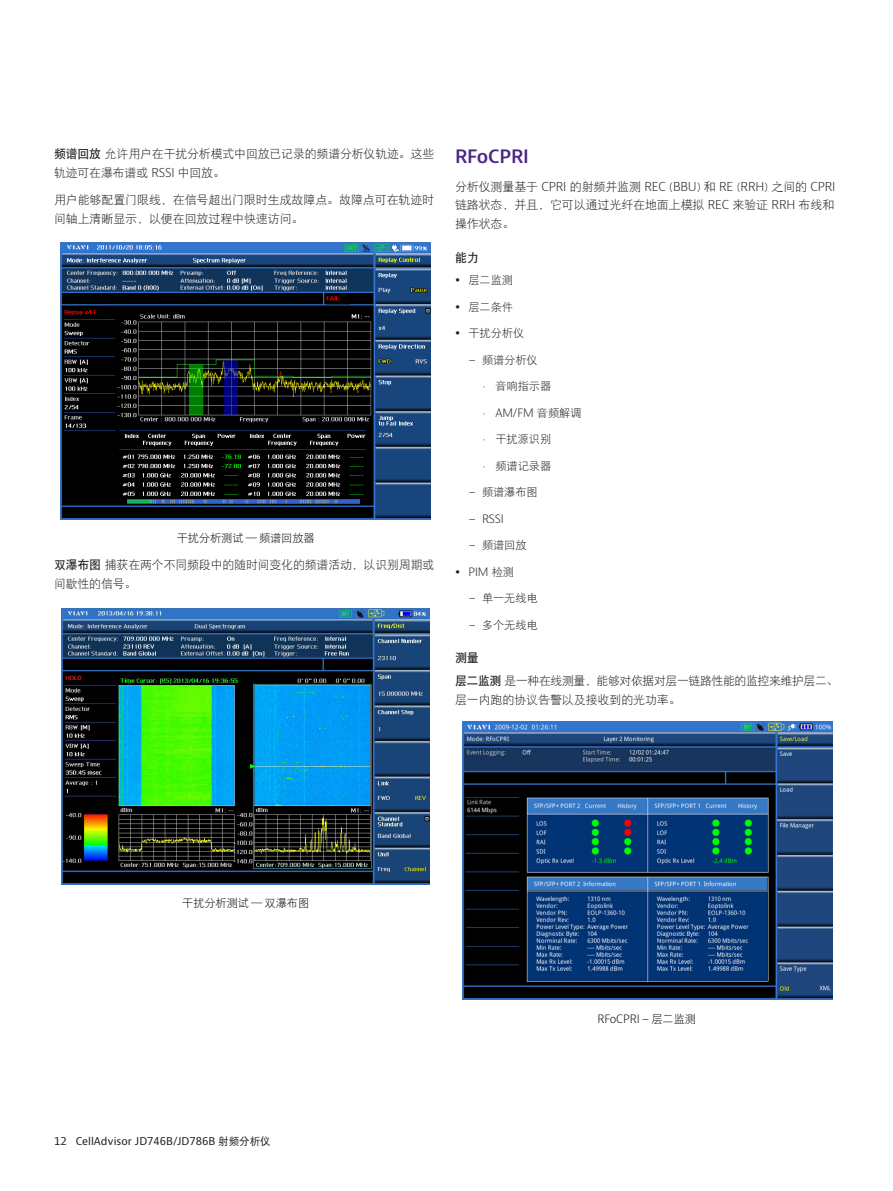
<style>
.page{position:relative;width:893px;height:1191px;background:#fff}
.page>*{position:absolute;margin:0;border:0;box-sizing:border-box;transform-origin:0 0}
.Header_12_16{font:600 18px "Bernino Sans";letter-spacing:-.01em;color:#4a2785}
.Body_text_8_12_5{font:12px/18.8px "DFP Hei W3";letter-spacing:-.01em;color:#231f20}
.Body_text_8_12_5-2{font:12px/18.8px "DFP Hei W3";letter-spacing:-.03em;color:#231f20}
.Subhead_1{font:12px "DFP Hei W7";color:#231f20}
.t1{font:11.25px "DFP Hei W3";letter-spacing:-.01em;color:#231f20}
.t2{font:11.25px "DFP Hei W3";letter-spacing:-.01em;color:#110a0c}
.t3{font:300 11.25px "Bernino Sans";letter-spacing:-.01em;color:#231f20}
.t4{font:300 11.25px "Bernino Sans";letter-spacing:-.01em;color:#110a0c}
.t5{font:10.5px "Bernino Sans";color:#231f20}
.s1{font-family:"DFP Hei W7"}
.s2{font-family:"Bernino Sans";font-weight:300}
.s3{font-family:"DFP Hei W3";font-weight:400}
.s4{font-family:"DFP Hei W5"}
</style>
<div class="page">
<img style="left:61px;top:242px;width:370px;height:278px">
<img style="left:62px;top:608px;width:368px;height:276px">
<img style="left:462px;top:722px;width:370px;height:277px">
<p class="Body_text_8_12_5" style="left:54px;top:144px;width:382px"><span class="s1">频谱回放</span> 允许用户在干扰分析模式中回放已记录的频谱分析仪轨迹。这些轨迹可在瀑布谱或 <span class="s2">RSSI</span> 中回放。</p>
<p class="Body_text_8_12_5" style="left:54px;top:190px;width:382px">用户能够配置门限线，在信号超出门限时生成故障点。故障点可在轨迹时间轴上清晰显示，以便在回放过程中快速访问。</p>
<p class="t2" style="left:177px;top:532px;width:140px">干扰分析测试 — 频谱回放器</p>
<p class="Body_text_8_12_5" style="left:54px;top:555px;width:382px"><span class="s1">双瀑布图</span> 捕获在两个不同频段中的随时间变化的频谱活动，以识别周期或间歇性的信号。</p>
<p class="Header_12_16" style="left:455px;top:145px;width:75px">RFoCPRI</p>
<p class="Body_text_8_12_5" style="left:455px;top:177px;width:382px;text-align:justify">分析仪测量基于 <span class="s2">CPRI</span> 的射频并监测 <span class="s2">REC</span> (<span class="s2">BBU</span>) 和 <span class="s2">RE</span> (<span class="s2">RRH</span>) 之间的 <span class="s2">CPRI</span>链路状态，并且，它可以通过光纤在地面上模拟 <span class="s2">REC</span> 来验证 <span class="s2">RRH</span> 布线和操作状态。</p>
<p class="Subhead_1" style="left:455px;top:251px;width:25px">能力</p>
<p class="t1" style="left:468px;top:274px;width:46px">层二监测</p>
<p class="t1" style="left:468px;top:301px;width:46px">层二条件</p>
<p class="t1" style="left:468px;top:327px;width:57px">干扰分析仪</p>
<p class="t1" style="left:468px;top:354px;width:71px"><span class="s2">–</span> 频谱分析仪</p>
<p class="t1" style="left:483px;top:380px;width:69px"><span class="s2">·</span> 音响指示器</p>
<p class="t3" style="left:483px;top:405px;width:100px">· AM/FM <span class="s3">音频解调</span></p>
<p class="t1" style="left:483px;top:433px;width:69px"><span class="s2">·</span> 干扰源识别</p>
<p class="t1" style="left:483px;top:460px;width:69px"><span class="s2">·</span> 频谱记录器</p>
<p class="t1" style="left:468px;top:486px;width:71px"><span class="s2">–</span> 频谱瀑布图</p>
<p class="t3" style="left:468px;top:511px;width:37px">– RSSI</p>
<p class="t1" style="left:468px;top:539px;width:60px"><span class="s2">–</span> 频谱回放</p>
<p class="t3" style="left:468px;top:564px;width:47px">PIM <span class="s3">检测</span></p>
<p class="t1" style="left:468px;top:592px;width:71px"><span class="s2">–</span> 单一无线电</p>
<p class="t1" style="left:468px;top:619px;width:71px"><span class="s2">–</span> 多个无线电</p>
<p class="Subhead_1" style="left:455px;top:652px;width:25px">测量</p>
<p class="Body_text_8_12_5-2" style="left:455px;top:671px;width:385px"><span class="s1">层二监测</span> 是一种在线测量，能够对依据对层一链路性能的监控来维护层二、层一内跑的协议告警以及接收到的光功率。</p>
<p class="t2" style="left:182px;top:897px;width:128px">干扰分析测试 — 双瀑布图</p>
<p class="t5" style="left:54px;top:1134px;width:218px">12 CellAdvisor JD746B/JD786B <span class="s4">射频分析仪</span></p>
<p class="t4" style="left:597px;top:1011px;width:100px">RFoCPRI – <span class="s3">层二监测</span></p>
</div>
